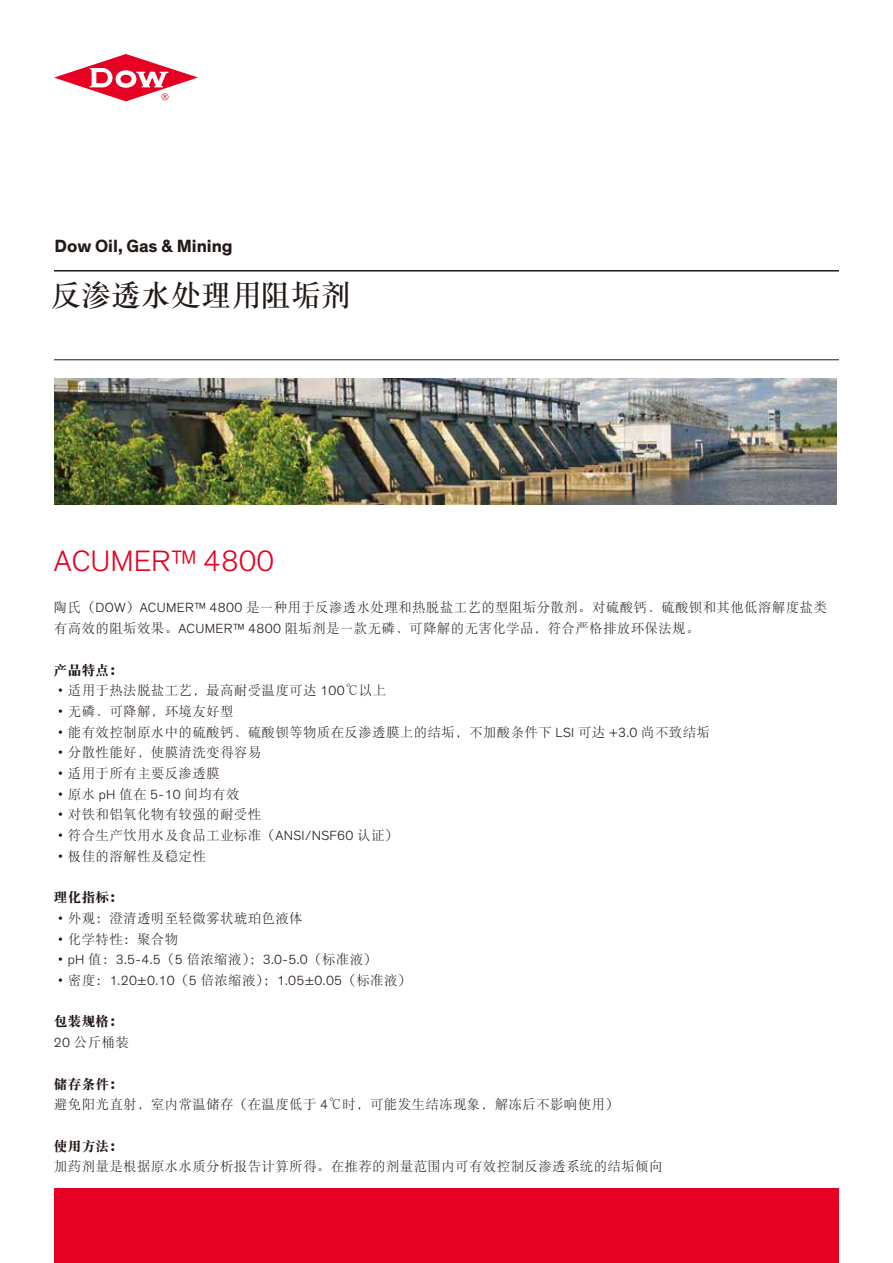
<style>
.page{position:relative;width:893px;height:1263px;background:#fff}
.page>*{position:absolute;margin:0;border:0;box-sizing:border-box;transform-origin:0 0}
.t1{font:300 30px "Dow Corporate";color:#e60021}
.t2{font:30px "DFP Song W7";color:#231916}
.t3{font:700 18px "Dow Corporate";color:#231916}
.t4{font:13.5px/20.7px "DFP Song W3";letter-spacing:.025em;color:#231916}
.t5{font:300 13.5px/20.7px "Dow Corporate";letter-spacing:.025em;color:#231916}
.t6{font:13.5px "DFP Song W9";letter-spacing:.025em;color:#231916}
.s1{font-family:"Dow Corporate";font-weight:300}
.s2{font-family:"DFP Song W9"}
.s3{font-family:"DFP Song W9";font-weight:400}
.s4{font-family:"DFP Song W3";font-weight:400}
</style>
<div class="page">
<svg style="left:54px;top:54px;width:144px;height:47px"></svg>
<div style="left:54px;top:1188px;width:785px;height:75px;background:#e60021"></div>
<hr style="left:54px;top:359px;width:785px;height:1px;background:#231916">
<hr style="left:54px;top:270px;width:785px;height:2px;background:#231916">
<img style="left:54px;top:378px;width:783px;height:126px">
<h2 class="t3" style="left:54px;top:235px;width:180px">Dow Oil, Gas &amp; Mining</h2>
<h1 class="t2" style="left:51px;top:280px;width:302px">反渗透水处理用阻垢剂</h1>
<h1 class="t1" style="left:54px;top:543px;width:222px">ACUMER™ 4800</h1>
<p class="t4" style="left:54px;top:597px;width:774px">陶氏（<span class="s1">DOW</span>）<span class="s1">ACUMER™ 4800</span> 是一种用于反渗透水处理和热脱盐工艺的型阻垢分散剂。对硫酸钙、硫酸钡和其他低溶解度盐类有高效的阻垢效果。<span class="s1">ACUMER™ 4800</span> 阻垢剂是一款无磷、可降解的无害化学品，符合严格排放环保法规。</p>
<p class="t6" style="left:54px;top:663px;width:70px">产品特点：</p>
<p class="t4" style="left:54px;top:680px;width:658px"><span class="s2">·</span>适用于热法脱盐工艺，最高耐受温度可达 <span class="s1">100</span>℃以上<br><span class="s2">·</span>无磷、可降解，环境友好型<br><span class="s2">·</span>能有效控制原水中的硫酸钙、硫酸钡等物质在反渗透膜上的结垢，不加酸条件下 <span class="s1">LSI</span> 可达 <span class="s1">+3.0</span> 尚不致结垢<span class="s2">·</span>分散性能好，使膜清洗变得容易<br><span class="s2">·</span>适用于所有主要反渗透膜<br><span class="s2">·</span>原水 <span class="s1">pH</span> 值在 <span class="s1">5-10</span> 间均有效<br><span class="s2">·</span>对铁和铝氧化物有较强的耐受性<br><span class="s2">·</span>符合生产饮用水及食品工业标准（<span class="s1">ANSI/NSF60</span> 认证）<br><span class="s2">·</span>极佳的溶解性及稳定性</p>
<p class="t6" style="left:54px;top:891px;width:70px">理化指标：</p>
<p class="t4" style="left:54px;top:908px;width:250px"><span class="s2">·</span>外观：澄清透明至轻微雾状琥珀色液体<span class="s2">·</span>化学特性：聚合物</p>
<p class="t5" style="left:54px;top:950px;width:359px"><span class="s3">·</span>pH <span class="s4">值：</span>3.5-4.5<span class="s4">（</span>5 <span class="s4">倍浓缩液）；</span>3.0-5.0<span class="s4">（标准液）<br></span><span class="s3">·</span><span class="s4">密度：</span>1.20±0.10<span class="s4">（</span>5 <span class="s4">倍浓缩液）；</span>1.05±0.05<span class="s4">（标准液）</span></p>
<p class="t6" style="left:54px;top:1015px;width:70px">包装规格：</p>
<p class="t4" style="left:54px;top:1032px;width:76px"><span class="s1">20</span> 公斤桶装</p>
<p class="t6" style="left:54px;top:1077px;width:70px">储存条件：</p>
<p class="t4" style="left:54px;top:1094px;width:566px">避免阳光直射，室内常温储存（在温度低于 <span class="s1">4</span>℃时，可能发生结冻现象，解冻后不影响使用）</p>
<p class="t6" style="left:54px;top:1139px;width:70px">使用方法：</p>
<p class="t4" style="left:54px;top:1156px;width:610px">加药剂量是根据原水水质分析报告计算所得。在推荐的剂量范围内可有效控制反渗透系统的结垢倾向</p>
</div>
